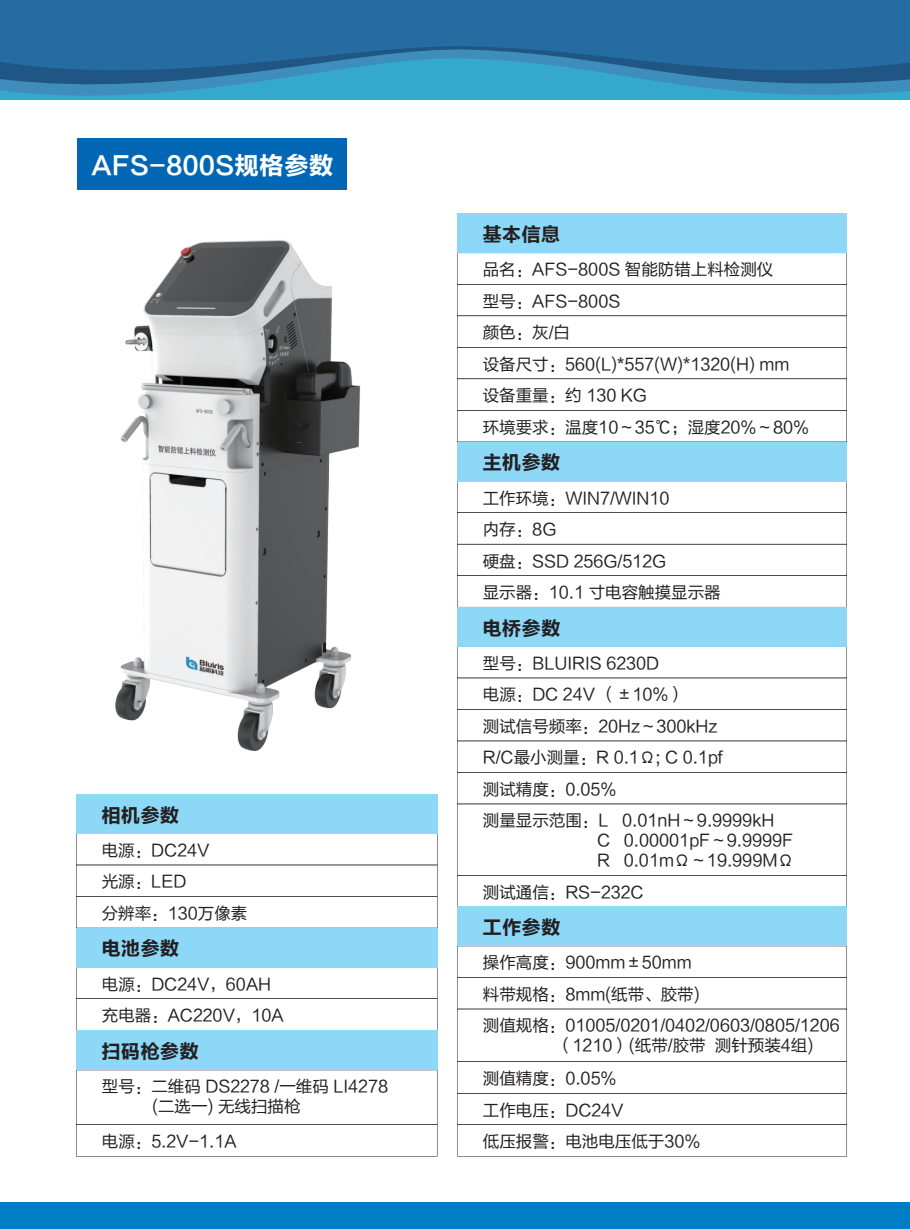
<style>
.page{position:relative;width:910px;height:1229px;background:#fff}
.page>*{position:absolute;margin:0;border:0;box-sizing:border-box;transform-origin:0 0}
.t1{font:24.75px "FZLTCHK GBK1 0";color:#fff}
.t2{font:19.5px "FZLTCHK GBK1 0";color:#231f20}
.t3{font:16.5px/31.5px "FZLTHK GBK1 0";color:#231f20}
</style>
<div class="page">
<div style="left:78px;top:138px;width:269px;height:52px;background:#0166b3"></div>
<div style="left:0;top:1202px;width:910px;height:27px;background:#007ec5"></div>
<svg style="left:0;top:88px;width:910px;height:12px;background:#36a2ca"></svg>
<svg style="left:0;top:0;width:910px;height:88px;background:#2772a5"></svg>
<svg style="left:457px;top:253px;width:390px;height:189px"></svg>
<div style="left:457px;top:213px;width:390px;height:40px;background:#8dd7f7"></div>
<svg style="left:457px;top:481px;width:390px;height:126px"></svg>
<div style="left:457px;top:442px;width:390px;height:39px;background:#8dd7f7"></div>
<svg style="left:76px;top:834px;width:362px;height:94px"></svg>
<div style="left:76px;top:794px;width:362px;height:40px;background:#8dd7f7"></div>
<svg style="left:76px;top:967px;width:361px;height:63px"></svg>
<svg style="left:76px;top:1070px;width:361px;height:86px"></svg>
<div style="left:76px;top:1030px;width:361px;height:40px;background:#8dd7f7"></div>
<svg style="left:457px;top:647px;width:390px;height:259px"></svg>
<div style="left:457px;top:607px;width:390px;height:40px;background:#8dd7f7"></div>
<svg style="left:457px;top:946px;width:390px;height:210px"></svg>
<div style="left:457px;top:906px;width:390px;height:40px;background:#8dd7f7"></div>
<div style="left:76px;top:928px;width:362px;height:39px;background:#8dd7f7"></div>
<img style="left:115px;top:240px;width:245px;height:511px">
<h1 class="t1" style="left:92px;top:152px;width:243px">AFS-800S规格参数</h1>
<p class="t2" style="left:101px;top:804px;width:79px">相机参数</p>
<p class="t3" style="left:102px;top:835px;width:147px">电源：DC24V<br>光源：LED<br>分辨率：130万像素</p>
<p class="t2" style="left:101px;top:938px;width:79px">电池参数</p>
<p class="t3" style="left:102px;top:969px;width:183px">电源：DC24V，60AH充电器：AC220V，10A</p>
<p class="t2" style="left:101px;top:1040px;width:99px">扫码枪参数</p>
<p class="t3" style="left:152px;top:1077px;width:238px;line-height:19.8px;text-indent:-50px">型号：二维码 DS2278 /一维码 LI4278 (二选一) 无线扫描枪</p>
<p class="t3" style="left:102px;top:1126px;width:136px">电源：5.2V-1.1A</p>
<p class="t2" style="left:482px;top:223px;width:79px">基本信息</p>
<p class="t3" style="left:483px;top:254px;width:292px">品名：AFS-800S 智能防错上料检测仪</p>
<p class="t3" style="left:483px;top:286px;width:328px">型号：AFS-800S<br>颜色：灰/白<br>设备尺寸：560(L)*557(W)*1320(H) mm设备重量：约 130 KG<br>环境要求：温度10～35℃；湿度20%～80%</p>
<p class="t2" style="left:482px;top:452px;width:79px">主机参数</p>
<p class="t3" style="left:483px;top:482px;width:239px">工作环境：WIN7/WIN10<br>内存：8G<br>硬盘：SSD 256G/512G<br>显示器：10.1 寸电容触摸显示器</p>
<p class="t2" style="left:482px;top:617px;width:79px">电桥参数</p>
<p class="t3" style="left:483px;top:648px;width:236px">型号：BLUIRIS 6230D<br>电源：DC 24V （±10%）<br>测试信号频率：20Hz～300kHz</p>
<p class="t3" style="left:483px;top:742px;width:242px">R/C最小测量：R 0.1Ω; C 0.1pf测试精度：0.05%</p>
<p class="t3" style="left:597px;top:811px;width:198px;line-height:19.8px;text-indent:-114px">测量显示范围：L 0.01nH～9.9999kH<br>C 0.00001pF～9.9999F<br>R 0.01mΩ～19.999MΩ</p>
<p class="t3" style="left:483px;top:877px;width:162px">测试通信：RS-232C</p>
<p class="t2" style="left:483px;top:916px;width:79px">工作参数</p>
<p class="t3" style="left:483px;top:947px;width:358px">操作高度：900mm±50mm<br>料带规格：8mm(纸带、胶带)<br>测值规格：01005/0201/0402/0603/0805/1206</p>
<p class="t3" style="left:556px;top:1030px;width:259px">（1210）(纸带/胶带 测针预装4组)</p>
<p class="t3" style="left:483px;top:1063px;width:219px">测值精度：0.05%<br>工作电压：DC24V<br>低压报警：电池电压低于30%</p>
</div>
